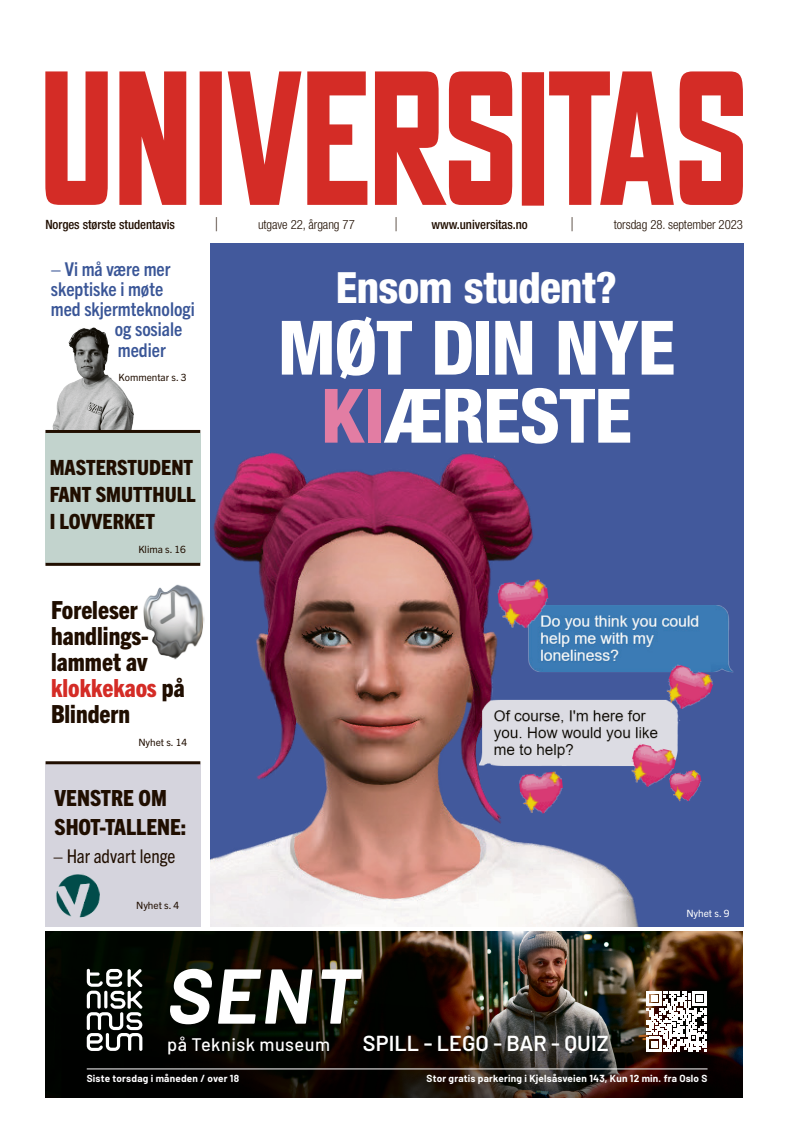
<style>
.page{position:relative;width:794px;height:1137px;background:#fff}
.page>*{position:absolute;margin:0;border:0;box-sizing:border-box;transform-origin:0 0}
.t1{font:italic 700 77.5px "Barlow";color:#fff}
.t2{font:800 condensed 75.2px/68px "Helvetica Neue LT Std";letter-spacing:-.015em;color:#fff;text-align:center}
.t3{font:800 condensed 43.1px "Helvetica Neue LT Std";letter-spacing:-.015em;color:#fff}
.t4{font:800 condensed 25px/26px "Trade Gothic Next LT Pro";color:#200e00}
.t5{font:800 condensed 22.3px/28.4px "Trade Gothic Next LT Pro";color:#200e00}
.t6{font:600 21.6px "Barlow";letter-spacing:.005em;color:#fff}
.t7{font:800 condensed 21px/27px "Trade Gothic Next LT Pro";color:#200e00;text-align:justify}
.t8{font:300 condensed 19.2px "Helvetica Neue LT Std";color:#200e00;scale:.67 1}
.t9{font:700 condensed 19.1px "Trade Gothic Next LT Pro";color:#3a5697}
.t10{font:condensed 19px "Trade Gothic Next LT Pro";color:#200e00}
.t11{font:500 18.2px "Barlow";letter-spacing:.025em;color:#fff}
.t12{font:500 condensed 12.8px "Helvetica Neue LT Std";letter-spacing:-.005em;color:#200e00}
.t13{font:300 condensed 12.8px "Helvetica Neue LT Std";letter-spacing:-.005em;color:#200e00}
.t14{font:700 10px "Barlow";letter-spacing:.02em;color:#fff}
.t15{font:10px "Trade Gothic Next LT Pro";color:#200e00}
.t16{font:10px "Trade Gothic Next LT Pro";color:#fff}
.s1{color:#d42c26}
.s2{color:#e27da3}
</style>
<div class="page">
<div style="left:45px;top:433px;width:155px;height:130px;background:#c2d3cd"></div>
<div style="left:45px;top:764px;width:155px;height:162px;background:#d5d4dd"></div>
<svg style="left:45px;top:71px;width:698px;height:135px;fill:#d42c26"></svg>
<hr style="left:46px;top:761px;width:154px;height:3px;background:#200e00">
<hr style="left:45px;top:430px;width:155px;height:3px;background:#200e00">
<hr style="left:45px;top:563px;width:155px;height:3px;background:#200e00">
<div style="left:210px;top:243px;width:533px;height:683px;background:#42599c"></div>
<img style="left:210px;top:452px;width:429px;height:474px">
<img style="left:524px;top:585px;width:209px;height:102px">
<img style="left:472px;top:687px;width:208px;height:90px">
<img style="left:51px;top:931px;width:692px;height:5px">
<img style="left:45px;top:936px;width:698px;height:161px">
<svg style="left:87px;top:969px;width:56px;height:82px"></svg>
<svg style="left:647px;top:991px;width:60px;height:60px"></svg>
<hr style="left:87px;top:1068px;width:620px;height:1px;background:#fff">
<svg style="left:45px;top:1091px;width:6px;height:7px"></svg>
<svg style="left:45px;top:931px;width:6px;height:6px"></svg>
<img style="left:518px;top:771px;width:47px;height:44px">
<img style="left:627px;top:742px;width:50px;height:49px">
<img style="left:668px;top:769px;width:34px;height:33px">
<img style="left:496px;top:579px;width:55px;height:51px">
<img style="left:661px;top:663px;width:54px;height:53px">
<img style="left:52px;top:327px;width:82px;height:103px">
<img style="left:143px;top:584px;width:62px;height:76px">
<img style="left:56px;top:874px;width:44px;height:44px">
<p class="t12" style="left:45px;top:217px;width:131px">Norges største studentavis</p>
<h3 class="t8" style="left:215px;top:213px;width:6px">|</h3>
<p class="t13" style="left:258px;top:217px;width:98px">utgave 22, årgang 77</p>
<h3 class="t8" style="left:395px;top:213px;width:6px">|</h3>
<p class="t12" style="left:431px;top:217px;width:98px">www.universitas.no</p>
<h3 class="t8" style="left:571px;top:213px;width:6px">|</h3>
<p class="t13" style="left:614px;top:217px;width:131px">torsdag 28. september 2023</p>
<h3 class="t9" style="left:51px;top:256px;width:121px">– Vi må være mer</h3>
<h3 class="t9" style="left:51px;top:276px;width:114px">skeptiske i møte</h3>
<h3 class="t9" style="left:51px;top:296px;width:145px">med skjermteknologi</h3>
<h3 class="t9" style="left:115px;top:316px;width:69px">og sosiale</h3>
<h3 class="t9" style="left:118px;top:337px;width:49px">medier</h3>
<p class="t15" style="left:118px;top:370px;width:70px">Kommentar s. 3</p>
<h3 class="t7" style="left:50px;top:453px;width:147px">MASTERSTUDENT FANT SMUTTHULL I LOVVERKET</h3>
<p class="t15" style="left:138px;top:542px;width:49px">Klima s. 16</p>
<h3 class="t4" style="left:51px;top:596px;width:135px">Foreleser handlings&shy;lammet av <span class="s1">klokkekaos</span> på<br>Blindern</h3>
<p class="t15" style="left:138px;top:736px;width:50px">Nyhet s. 14</p>
<h3 class="t5" style="left:55px;top:783px;width:133px">VENSTRE OM<br>SHOT-TALLENE:</h3>
<h3 class="t10" style="left:53px;top:843px;width:124px">– Har advart lenge</h3>
<p class="t15" style="left:136px;top:898px;width:45px">Nyhet s. 4</p>
<h3 class="t3" style="left:336px;top:261px;width:283px">Ensom student?</h3>
<h2 class="t2" style="left:277px;top:312px;width:399px">MØT DIN NYE<br><span class="s2">KI</span>ÆRESTE</h2>
<p class="t16" style="left:686px;top:906px;width:45px">Nyhet s. 9</p>
<h1 class="t1" style="left:167px;top:938px;width:193px">SENT</h1>
<h3 class="t11" style="left:167px;top:1031px;width:164px">på Teknisk museum</h3>
<h3 class="t6" style="left:363px;top:1027px;width:247px">SPILL - LEGO - BAR - QUIZ</h3>
<p class="t14" style="left:87px;top:1071px;width:154px">Siste torsdag i måneden / over 18</p>
<p class="t14" style="left:426px;top:1071px;width:282px">Stor gratis parkering i Kjelsåsveien 143, Kun 12 min. fra Oslo S</p>
</div>
